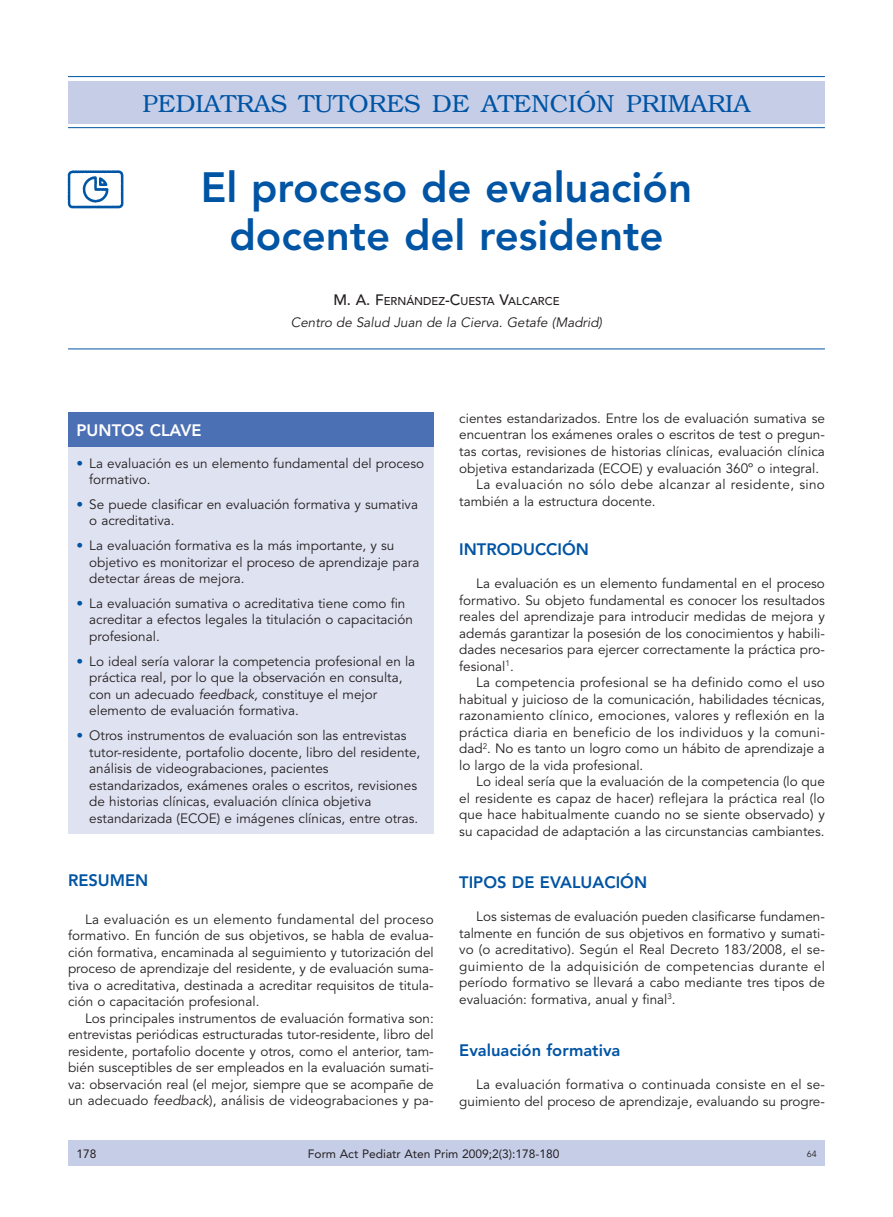
<style>
.page{position:relative;width:893px;height:1217px;background:#fff}
.page>*{position:absolute;margin:0;border:0;box-sizing:border-box;transform-origin:0 0}
.t1{font:800 42px/48px "Avenir";color:#0054a4;text-align:center}
.t2{font:300 24.75px "Bookman";color:#0054a4}
.t3{font:800 16.5px "Avenir";color:#0054a4}
.t4{font:800 16.5px "Avenir";color:#fff}
.t5{font:13.5px/16.5px "Avenir";color:#231f20;text-align:justify}
.t6{font:13.5px "Avenir";letter-spacing:.03em;color:#231f20}
.t7{font:12px "Avenir";color:#231f20}
.t8{font:500 11.25px "Avenir";color:#231f20}
.t9{font:9px "Avenir";color:#231f20}
.s1{font-size:15px}
.s2{color:#0054a4}
</style>
<div class="page">
<div style="left:68px;top:1140px;width:757px;height:25px;background:#c6cde7"></div>
<div style="left:68px;top:81px;width:757px;height:42px;background:#c6cde7"></div>
<hr style="left:68px;top:127px;width:757px;height:1px;background:#0054a4">
<hr style="left:68px;top:76px;width:757px;height:1px;background:#0054a4">
<hr style="left:68px;top:348px;width:757px;height:1px;background:#0054a4">
<div style="left:68px;top:446px;width:366px;height:387px;background:#dfe2f1"></div>
<div style="left:68px;top:412px;width:366px;height:34px;background:#4c70b4"></div>
<img style="left:67px;top:170px;width:57px;height:39px">
<h2 class="t2" style="left:143px;top:94px;width:609px">PEDIATRAS TUTORES DE ATENCIÓN PRIMARIA</h2>
<h1 class="t1" style="left:201px;top:167px;width:493px">El proceso de evaluación docente del residente</h1>
<p class="t8" style="left:333px;top:296px;width:228px"><span class="s1">M. A. F</span>ERNÁNDEZ<span class="s1">-C</span>UESTA <span class="s1">V</span>ALCARCE</p>
<p class="t5" style="left:291px;top:315px;width:315px">Centro de Salud Juan de la Cierva. Getafe (Madrid)</p>
<p class="t4" style="left:77px;top:424px;width:127px">PUNTOS CLAVE</p>
<p class="t5" style="left:89px;top:456px;width:336px;text-indent:-13px"><span class="s2">•</span> La evaluación es un elemento fundamental del proceso formativo.</p>
<p class="t5" style="left:89px;top:497px;width:330px;text-indent:-13px"><span class="s2">•</span> Se puede clasificar en evaluación formativa y sumativa o acreditativa.</p>
<p class="t5" style="left:89px;top:538px;width:332px;text-align:left;text-indent:-13px"><span class="s2">•</span> La evaluación formativa es la más importante, y su objetivo es monitorizar el proceso de aprendizaje para detectar áreas de mejora.</p>
<p class="t5" style="left:89px;top:596px;width:325px;text-align:left;text-indent:-13px"><span class="s2">•</span> La evaluación sumativa o acreditativa tiene como fin acreditar a efectos legales la titulación o capacitación profesional.</p>
<p class="t5" style="left:89px;top:654px;width:327px;text-align:left;text-indent:-13px"><span class="s2">•</span> Lo ideal sería valorar la competencia profesional en la práctica real, por lo que la observación en consulta, con un adecuado feedback, constituye el mejor elemento de evaluación formativa.</p>
<p class="t5" style="left:89px;top:728px;width:332px;text-align:left;text-indent:-13px"><span class="s2">•</span> Otros instrumentos de evaluación son las entrevistas tutor-residente, portafolio docente, libro del residente, análisis de videograbaciones, pacientes estandarizados, exámenes orales o escritos, revisiones de historias clínicas, evaluación clínica objetiva estandarizada (ECOE) e imágenes clínicas, entre otras.</p>
<p class="t3" style="left:68px;top:873px;width:82px">RESUMEN</p>
<p class="t5" style="left:68px;top:912px;width:367px;text-indent:17px">La evaluación es un elemento fundamental del proceso formativo. En función de sus objetivos, se habla de evalua&shy;ción formativa, encaminada al seguimiento y tutorización del proceso de aprendizaje del residente, y de evaluación suma&shy;tiva o acreditativa, destinada a acreditar requisitos de titula&shy;ción o capacitación profesional.</p>
<p class="t5" style="left:68px;top:1011px;width:367px;text-indent:17px">Los principales instrumentos de evaluación formativa son: entrevistas periódicas estructuradas tutor-residente, libro del residente, portafolio docente y otros, como el anterior, tam&shy;bién susceptibles de ser empleados en la evaluación sumati&shy;va: observación real (el mejor, siempre que se acompañe de un adecuado feedback), análisis de videograbaciones y pa-</p>
<p class="t5" style="left:459px;top:411px;width:367px">cientes estandarizados. Entre los de evaluación sumativa se</p>
<p class="t5" style="left:459px;top:428px;width:367px">encuentran los exámenes orales o escritos de test o pregun-</p>
<p class="t5" style="left:459px;top:444px;width:367px">tas cortas, revisiones de historias clínicas, evaluación clínica</p>
<p class="t5" style="left:459px;top:461px;width:361px">objetiva estandarizada (ECOE) y evaluación 360º o integral.</p>
<p class="t6" style="left:476px;top:478px;width:350px">La evaluación no sólo debe alcanzar al residente, sino</p>
<p class="t5" style="left:459px;top:494px;width:198px">también a la estructura docente.</p>
<p class="t3" style="left:459px;top:542px;width:131px">INTRODUCCIÓN</p>
<p class="t5" style="left:459px;top:576px;width:367px;text-indent:17px">La evaluación es un elemento fundamental en el proceso formativo. Su objeto fundamental es conocer los resultados reales del aprendizaje para introducir medidas de mejora y además garantizar la posesión de los conocimientos y habili&shy;dades necesarios para ejercer correctamente la práctica pro&shy;fesional<sup>1</sup>.</p>
<p class="t5" style="left:459px;top:675px;width:367px;text-indent:17px">La competencia profesional se ha definido como el uso habitual y juicioso de la comunicación, habilidades técnicas, razonamiento clínico, emociones, valores y reflexión en la práctica diaria en beneficio de los individuos y la comuni&shy;dad<sup>2</sup>. No es tanto un logro como un hábito de aprendizaje a lo largo de la vida profesional.</p>
<p class="t5" style="left:459px;top:774px;width:367px;text-indent:17px">Lo ideal sería que la evaluación de la competencia (lo que el residente es capaz de hacer) reflejara la práctica real (lo que hace habitualmente cuando no se siente observado) y su capacidad de adaptación a las circunstancias cambiantes.</p>
<p class="t3" style="left:459px;top:875px;width:189px">TIPOS DE EVALUACIÓN</p>
<p class="t5" style="left:459px;top:909px;width:367px;text-indent:17px">Los sistemas de evaluación pueden clasificarse fundamen&shy;talmente en función de sus objetivos en formativo y sumati&shy;vo (o acreditativo). Según el Real Decreto 183/2008, el se&shy;guimiento de la adquisición de competencias durante el período formativo se llevará a cabo mediante tres tipos de evaluación: formativa, anual y final<sup>3</sup>.</p>
<p class="t3" style="left:459px;top:1043px;width:163px">Evaluación formativa</p>
<p class="t5" style="left:459px;top:1077px;width:367px;text-align:right">La evaluación formativa o continuada consiste en el se&shy;guimiento del proceso de aprendizaje, evaluando su progre-</p>
<p class="t7" style="left:77px;top:1148px;width:22px">178</p>
<p class="t7" style="left:308px;top:1148px;width:253px">Form Act Pediatr Aten Prim 2009;2(3):178-180</p>
<p class="t9" style="left:807px;top:1150px;width:12px">64</p>
</div>
